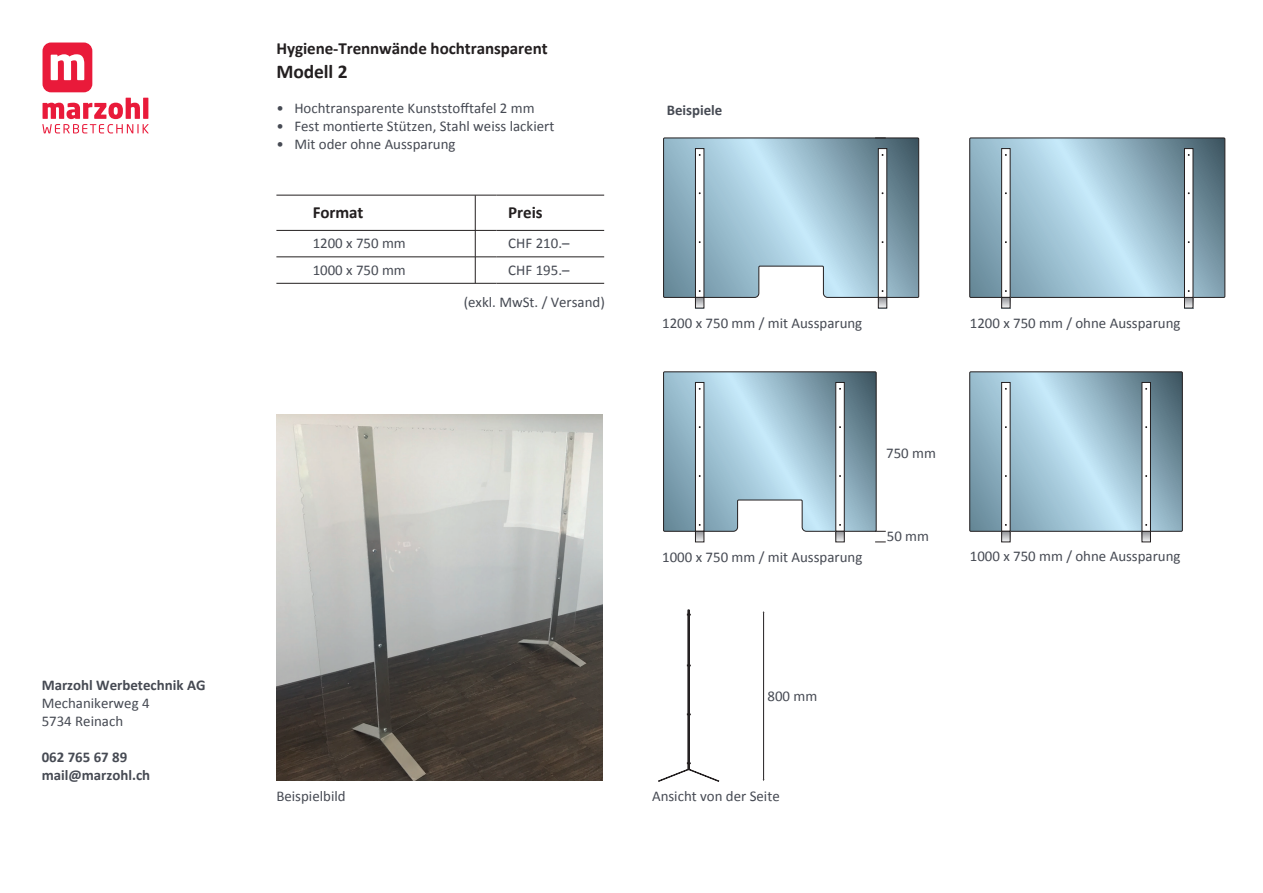
<style>
.page{position:relative;width:1263px;height:893px;background:#fff}
.page>*{position:absolute;margin:0;border:0;box-sizing:border-box;transform-origin:0 0}
.t1{font:700 19.5px "Calibri";letter-spacing:-.005em;color:#231f20}
.t2{font:700 16.95px "Calibri";letter-spacing:-.005em;color:#231f20}
.t3{font:14.85px/31.8px "Calibri";color:#464a53}
.t4{font:700 14.85px/17.9px "Calibri";color:#464a53}
</style>
<div class="page">
<hr style="left:475px;top:195px;width:1px;height:35px;background:#231f20">
<hr style="left:276px;top:230px;width:220px;height:1px;background:#231f20">
<hr style="left:496px;top:230px;width:108px;height:1px;background:#231f20">
<hr style="left:276px;top:257px;width:220px;height:1px;background:#231f20">
<hr style="left:496px;top:257px;width:108px;height:1px;background:#231f20">
<svg style="left:475px;top:231px;width:1px;height:52px"></svg>
<hr style="left:276px;top:283px;width:220px;height:1px;background:#231f20">
<hr style="left:496px;top:283px;width:108px;height:1px;background:#231f20">
<hr style="left:276px;top:195px;width:220px;height:1px;background:#231f20">
<hr style="left:496px;top:195px;width:108px;height:1px;background:#231f20">
<div style="left:43px;top:43px;width:49px;height:49px;background:#e91a3a;border-radius:8px"></div>
<svg style="left:51px;top:54px;width:33px;height:26px"></svg>
<svg style="left:42px;top:98px;width:107px;height:35px"></svg>
<svg style="left:970px;top:372px;width:212px;height:170px"></svg>
<svg style="left:970px;top:138px;width:255px;height:170px"></svg>
<hr style="left:763px;top:612px;width:1px;height:168px;background:#231f20">
<svg style="left:658px;top:610px;width:61px;height:172px"></svg>
<svg style="left:663px;top:372px;width:223px;height:171px"></svg>
<svg style="left:663px;top:138px;width:256px;height:170px"></svg>
<img style="left:276px;top:415px;width:327px;height:366px">
<p class="t4" style="left:42px;top:676px;width:165px">Marzohl Werbetechnik AG</p>
<p class="t3" style="left:42px;top:694px;width:109px;line-height:17.9px">Mechanikerweg 4<br>5734 Reinach</p>
<p class="t4" style="left:42px;top:747px;width:110px">062 765 67 89 mail@marzohl.ch</p>
<p class="t2" style="left:276px;top:38px;width:273px">Hygiene-Trennwände hochtransparent</p>
<h1 class="t1" style="left:276px;top:59px;width:73px">Modell 2</h1>
<p class="t3" style="left:276px;top:92px;width:260px">• Hochtransparente Kunststofftafel 2 mm</p>
<p class="t3" style="left:276px;top:110px;width:279px">• Fest montierte Stützen, Stahl weiss lackiert</p>
<p class="t3" style="left:276px;top:127px;width:181px">• Mit oder ohne Aussparung</p>
<p class="t2" style="left:313px;top:202px;width:52px">Format</p>
<p class="t2" style="left:508px;top:202px;width:36px">Preis</p>
<p class="t3" style="left:313px;top:227px;width:95px">1200 x 750 mm</p>
<p class="t3" style="left:508px;top:227px;width:63px">CHF 210.–</p>
<p class="t3" style="left:313px;top:253px;width:95px">1000 x 750 mm</p>
<p class="t3" style="left:464px;top:253px;width:143px;text-indent:45px">CHF 195.– (exkl. MwSt. / Versand)</p>
<p class="t4" style="left:667px;top:101px;width:57px">Beispiele</p>
<p class="t3" style="left:662px;top:307px;width:202px">1200 x 750 mm / mit Aussparung</p>
<p class="t3" style="left:970px;top:306px;width:212px">1200 x 750 mm / ohne Aussparung</p>
<p class="t3" style="left:886px;top:436px;width:51px">750 mm</p>
<p class="t3" style="left:887px;top:520px;width:44px">50 mm</p>
<p class="t3" style="left:662px;top:540px;width:202px">1000 x 750 mm / mit Aussparung</p>
<p class="t3" style="left:970px;top:540px;width:212px">1000 x 750 mm / ohne Aussparung</p>
<p class="t3" style="left:767px;top:679px;width:51px">800 mm</p>
<p class="t3" style="left:276px;top:779px;width:71px">Beispielbild</p>
<p class="t3" style="left:652px;top:779px;width:129px">Ansicht von der Seite</p>
</div>
